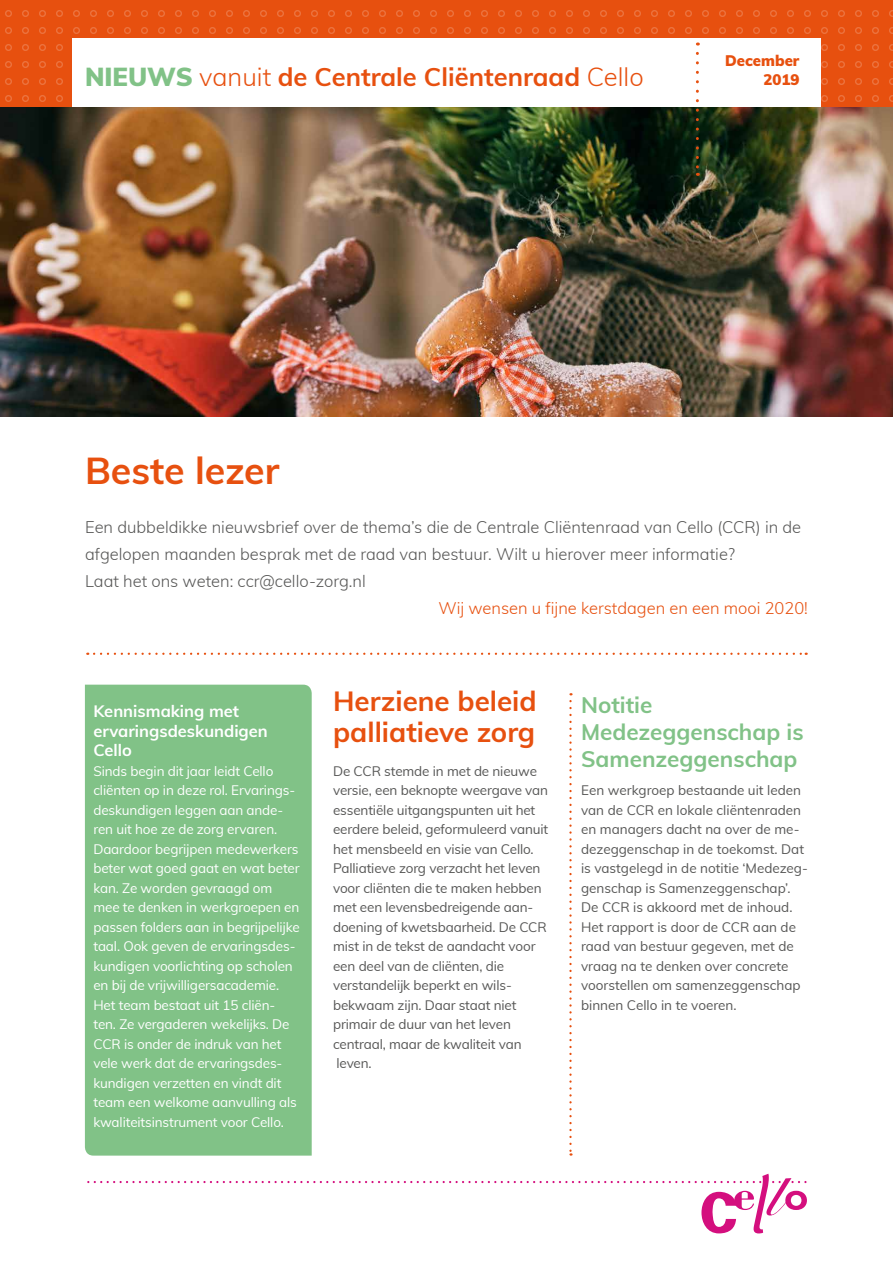
<style>
.page{position:relative;width:893px;height:1263px;background:#fff}
.page>*{position:absolute;margin:0;border:0;box-sizing:border-box;transform-origin:0 0}
.t1{font:700 37.5px "Muli";color:#e7500f}
.t2{font:700 27.75px/31.5px "Muli";color:#e7500f}
.t3{font:700 25.5px "Muli";color:#e7500f}
.t4{font:700 22.5px/27px "Muli";color:#81c287}
.t5{font:300 16.5px/27px "Muli";color:#575756}
.t6{font:700 16.5px/19.5px "Muli";color:#fff}
.t7{font:300 16.5px "Muli";color:#e7500f}
.t8{font:900 15px "Muli";color:#e7500f}
.t9{font:13.5px/19.5px "Muli";letter-spacing:-.01em;color:#575756}
.t10{font:13.5px/19.5px "Muli";letter-spacing:-.01em;color:#fff}
.s1{font-weight:900;color:#81c287}
.s2{font-weight:300}
</style>
<div class="page">
<svg style="left:1px;top:0;width:892px;height:107px;background:#e75212"></svg>
<div style="left:72px;top:38px;width:749px;height:202px;background:#fff"></div>
<svg style="left:87px;top:1174px;width:720px;height:59px"></svg>
<svg style="left:94px;top:653px;width:713px;height:2px"></svg>
<div style="left:85px;top:685px;width:227px;height:470px;background:#81c287"></div>
<svg style="left:569px;top:701px;width:3px;height:454px"></svg>
<img style="left:0;top:107px;width:893px;height:310px">
<svg style="left:696px;top:53px;width:3px;height:123px"></svg>
<hr style="left:0;top:0;width:1px;height:107px;background:#bfbfbf">
<p class="t8" style="left:725px;top:50px;width:76px">December</p>
<h3 class="t3" style="left:85px;top:58px;width:560px"><span class="s1">NIEUWS</span> <span class="s2">vanuit</span> de Centrale Cliëntenraad <span class="s2">Cello</span></h3>
<p class="t8" style="left:763px;top:69px;width:38px">2019</p>
<h1 class="t1" style="left:85px;top:443px;width:196px">Beste lezer</h1>
<p class="t5" style="left:85px;top:513px;width:718px">Een dubbeldikke nieuwsbrief over de thema’s die de Centrale Cliëntenraad van Cello (CCR) in de afgelopen maanden besprak met de raad van bestuur. Wilt u hierover meer informatie?<br>Laat het ons weten: ccr@cello-zorg.nl</p>
<p class="t7" style="left:438px;top:596px;width:371px">Wij wensen u fijne kerstdagen en een mooi 2020!</p>
<p class="t6" style="left:93px;top:701px;width:176px">Kennismaking met ervaringsdeskundigen<br>Cello</p>
<p class="t10" style="left:93px;top:760px;width:208px">Sinds begin dit jaar leidt Cello cliënten op in deze rol. Ervarings&shy;deskundigen leggen aan ande&shy;ren uit hoe ze de zorg ervaren.<br>Daardoor begrijpen medewerkers beter wat goed gaat en wat beter kan. Ze worden gevraagd om mee te denken in werkgroepen en passen folders aan in begrijpelijke taal. Ook geven de ervaringsdes&shy;kundigen voorlichting op scholen en bij de vrijwilligersacademie.<br>Het team bestaat uit 15 cliën&shy;ten. Ze vergaderen wekelijks. De<br>CCR is onder de indruk van het vele werk dat de ervaringsdes&shy;kundigen verzetten en vindt dit team een welkome aanvulling als kwaliteitsinstrument voor Cello.</p>
<h2 class="t2" style="left:333px;top:684px;width:205px">Herziene beleid palliatieve zorg</h2>
<p class="t9" style="left:333px;top:760px;width:217px">De CCR stemde in met de nieuwe versie, een beknopte weergave van essentiële uitgangspunten uit het eerdere beleid, geformuleerd vanuit het mensbeeld en visie van Cello.<br>Palliatieve zorg verzacht het leven voor cliënten die te maken hebben met een levensbedreigende aan&shy;doening of kwetsbaarheid. De CCR mist in de tekst de aandacht voor een deel van de cliënten, die verstandelijk beperkt en wils&shy;bekwaam zijn. Daar staat niet primair de duur van het leven centraal, maar de kwaliteit van leven.</p>
<h3 class="t4" style="left:581px;top:690px;width:224px">Notitie<br>Medezeggenschap is<br>Samenzeggenschap</h3>
<p class="t9" style="left:581px;top:780px;width:228px">Een werkgroep bestaande uit leden van de CCR en lokale cliëntenraden en managers dacht na over de me&shy;dezeggenschap in de toekomst. Dat is vastgelegd in de notitie ‘Medezeg&shy;genschap is Samenzeggenschap’.<br>De CCR is akkoord met de inhoud.<br>Het rapport is door de CCR aan de raad van bestuur gegeven, met de vraag na te denken over concrete voorstellen om samenzeggenschap binnen Cello in te voeren.</p>
</div>
